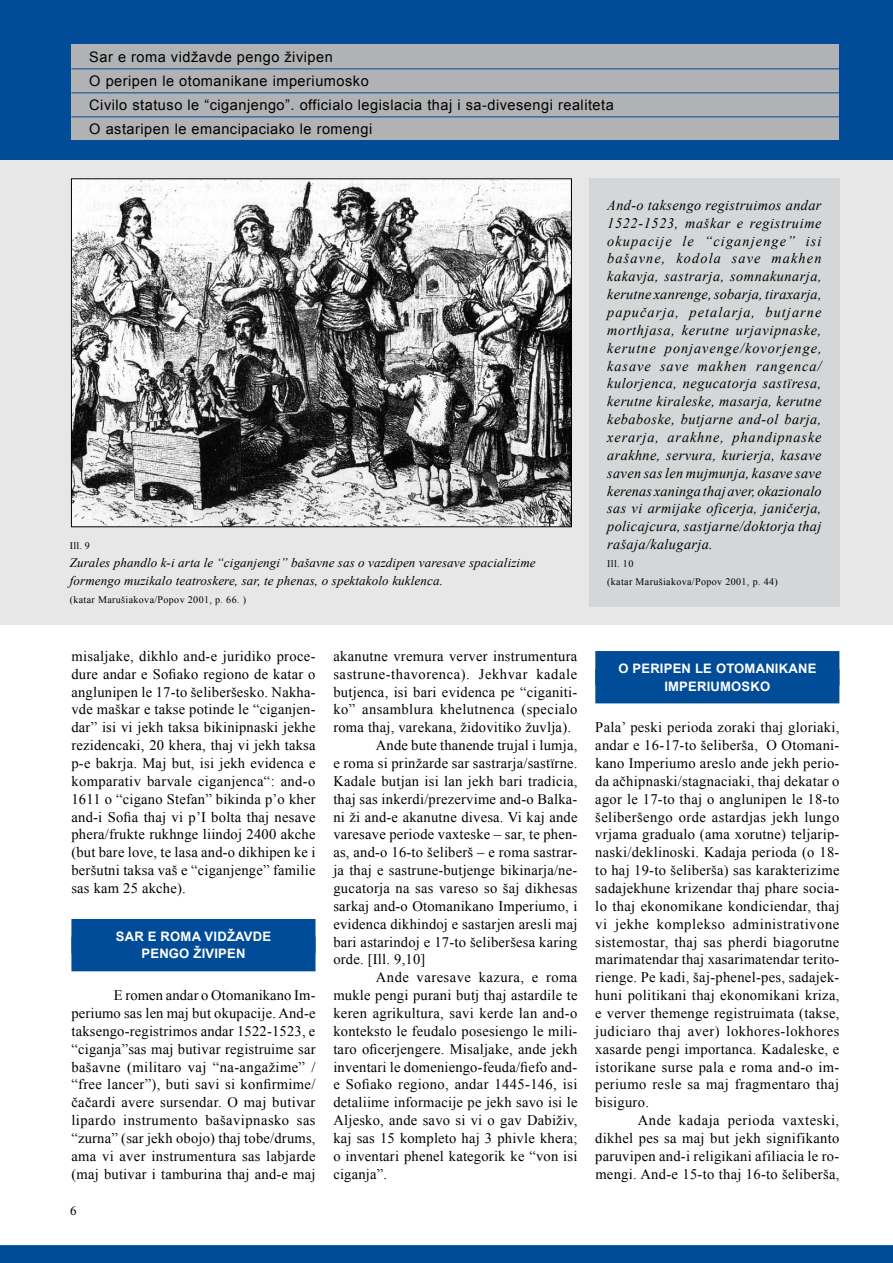
<style>
.page{position:relative;width:893px;height:1263px;background:#fff}
.page>*{position:absolute;margin:0;border:0;box-sizing:border-box;transform-origin:0 0}
.t1{font:14.55px/17.9px "Times New Roman";letter-spacing:.015em;color:#000;text-align:justify}
.t2{font:italic 14.55px/17.9px "Times New Roman";letter-spacing:.025em;color:#000;text-align:justify}
.t3{font:14.55px/24px "Arial";letter-spacing:.035em;color:#000}
.t4{font:14.55px "Times New Roman";letter-spacing:.04em;color:#000}
.t5{font:italic 13.05px/17.9px "Times New Roman";letter-spacing:.01em;color:#000}
.t6{font:700 13.05px/17.9px "Arial";letter-spacing:.015em;color:#fff;text-align:center}
.t7{font:10.05px/17.9px "Times New Roman";letter-spacing:.035em;color:#000}
</style>
<div class="page">
<div style="left:0;top:0;width:893px;height:161px;background:#004c99"></div>
<div style="left:0;top:161px;width:893px;height:464px;background:#e7e7e8"></div>
<div style="left:0;top:1245px;width:893px;height:18px;background:#004c99"></div>
<div style="left:71px;top:919px;width:244px;height:34px;background:#004c99"></div>
<div style="left:71px;top:937px;width:244px;height:34px;background:#004c99"></div>
<div style="left:595px;top:651px;width:244px;height:34px;background:#004c99"></div>
<div style="left:595px;top:669px;width:244px;height:34px;background:#004c99"></div>
<img style="left:73px;top:181px;width:496px;height:344px">
<div style="left:71px;top:45px;width:768px;height:95px;background:#b1b2b4"></div>
<hr style="left:71px;top:68px;width:768px;height:1px;background:#004c99">
<hr style="left:71px;top:92px;width:768px;height:1px;background:#004c99">
<hr style="left:71px;top:116px;width:768px;height:1px;background:#004c99">
<div style="left:589px;top:179px;width:250px;height:428px;background:#d5d6d7"></div>
<p class="t3" style="left:89px;top:45px;width:526px">Sar e roma vidžavde pengo živipen<br>O peripen le otomanikane imperiumosko<br>Civilo statuso le “ciganjengo”. officialo legislacia thaj i sa-divesengi realiteta O astaripen le emancipaciako le romengi</p>
<p class="t7" style="left:70px;top:537px;width:22px">Ill. 9</p>
<p class="t5" style="left:70px;top:553px;width:467px">Zurales phandlo k-i arta le “ciganjengi” bašavne sas o vazdipen varesave spacializime formengo muzikalo teatroskere, sar, te phenas, o spektakolo kuklenca.</p>
<p class="t7" style="left:70px;top:590px;width:178px">(katar Marušiakova/Popov 2001, p. 66. )</p>
<p class="t2" style="left:607px;top:196px;width:216px">And-o taksengo registruimos andar 1522-1523, maškar e registruime okupacije le “ciganjenge” isi bašavne, kodola save makhen kakavja, sastrarja, somnakunarja, kerutne xanrenge, sobarja, tiraxarja, papučarja, petalarja, butjarne morthjasa, kerutne urjavipnaske, kerutne ponjavenge/kovorjenge, kasave save makhen rangenca/ kulorjenca, negucatorja sastïresa, kerutne kiraleske, masarja, kerutne kebaboske, butjarne and-ol barja, xerarja, arakhne, phandipnaske arakhne, servura, kurierja, kasave saven sas len mujmunja, kasave save kerenas xaninga thaj aver, okazionalo sas vi armijake oficerja, janičerja, policajcura, sastjarne/doktorja thaj rašaja/kalugarja.</p>
<p class="t7" style="left:607px;top:555px;width:172px">Ill. 10<br>(katar Marušiakova/Popov 2001, p. 44)</p>
<p class="t1" style="left:71px;top:647px;width:246px">misaljake, dikhlo and-e juridiko proce&shy;dure andar e Sofiako regiono de katar o anglunipen le 17-to šeliberšesko. Nakha&shy;vde maškar e takse potinde le “ciganjen&shy;dar” isi vi jekh taksa bikinipnaski jekhe rezidencaki, 20 khera, thaj vi jekh taksa p-e bakrja. Maj but, isi jekh evidenca e komparativ barvale ciganjenca“: and-o 1611 o “cigano Stefan” bikinda p’o kher and-i Sofia thaj vi p’I bolta thaj nesave phera/frukte rukhnge liindoj 2400 akche (but bare love, te lasa and-o dikhipen ke i beršutni taksa vaš e “ciganjenge” familie sas kam 25 akche).</p>
<p class="t6" style="left:116px;top:927px;width:155px">SAR E ROMA VIDŽAVDE<br>PENGO ŽIVIPEN</p>
<p class="t1" style="left:71px;top:986px;width:246px;text-indent:43px">E romen andar o Otomanikano Im&shy;periumo sas len maj but okupacije. And-e taksengo-registrimos andar 1522-1523, e “ciganja”sas maj butivar registruime sar bašavne (militaro vaj “na-angažime” / “free lancer”), buti savi si konfirmime/ čačardi avere sursendar. O maj butivar lipardo instrumento bašavipnasko sas “zurna” (sar jekh obojo) thaj tobe/drums, ama vi aver instrumentura sas labjarde (maj butivar i tamburina thaj and-e maj</p>
<p class="t1" style="left:333px;top:647px;width:246px">akanutne vremura verver instrumentura</p>
<p class="t4" style="left:333px;top:664px;width:245px">sastrune-thavorenca). Jekhvar kadale</p>
<p class="t1" style="left:333px;top:682px;width:246px">butjenca, isi bari evidenca pe “ciganiti-</p>
<p class="t1" style="left:333px;top:700px;width:246px">ko” ansamblura khelutnenca (specialo</p>
<p class="t1" style="left:333px;top:718px;width:239px">roma thaj, varekana, židovitiko žuvlja).</p>
<p class="t1" style="left:376px;top:736px;width:203px">Ande bute thanende trujal i lumja,</p>
<p class="t1" style="left:333px;top:754px;width:246px">e roma si prinžarde sar sastrarja/sastïrne.</p>
<p class="t1" style="left:333px;top:772px;width:246px">Kadale butjan isi lan jekh bari tradicia,</p>
<p class="t1" style="left:333px;top:790px;width:246px">thaj sas inkerdi/prezervime and-o Balka-</p>
<p class="t1" style="left:333px;top:807px;width:246px">ni ži and-e akanutne divesa. Vi kaj ande</p>
<p class="t1" style="left:333px;top:825px;width:246px">varesave periode vaxteske – sar, te phen-</p>
<p class="t1" style="left:333px;top:843px;width:246px">as, and-o 16-to šeliberš – e roma sastrar-</p>
<p class="t1" style="left:333px;top:861px;width:246px">ja thaj e sastrune-butjenge bikinarja/ne-</p>
<p class="t1" style="left:333px;top:879px;width:246px">gucatorja na sas vareso so šaj dikhesas</p>
<p class="t1" style="left:333px;top:897px;width:246px">sarkaj and-o Otomanikano Imperiumo, i</p>
<p class="t1" style="left:333px;top:915px;width:247px">evidenca dikhindoj e sastarjen aresli maj</p>
<p class="t1" style="left:333px;top:932px;width:246px">bari astarindoj e 17-to šeliberšesa karing</p>
<p class="t1" style="left:333px;top:950px;width:93px">orde. [Ill. 9,10]</p>
<p class="t1" style="left:376px;top:968px;width:203px">Ande varesave kazura, e roma</p>
<p class="t1" style="left:333px;top:986px;width:246px">mukle pengi purani butj thaj astardile te</p>
<p class="t1" style="left:333px;top:1004px;width:245px">keren agrikultura, savi kerde lan and-o</p>
<p class="t1" style="left:333px;top:1022px;width:246px">konteksto le feudalo posesiengo le mili-</p>
<p class="t1" style="left:333px;top:1040px;width:245px">taro oficerjengere. Misaljake, ande jekh</p>
<p class="t1" style="left:333px;top:1057px;width:245px">inventari le domeniengo-feuda/fiefo and-</p>
<p class="t1" style="left:333px;top:1075px;width:245px">e Sofiako regiono, andar 1445-146, isi</p>
<p class="t1" style="left:333px;top:1093px;width:246px">detaliime informacije pe jekh savo isi le</p>
<p class="t1" style="left:333px;top:1111px;width:246px">Aljesko, ande savo si vi o gav Dabiživ,</p>
<p class="t1" style="left:333px;top:1129px;width:246px">kaj sas 15 kompleto haj 3 phivle khera;</p>
<p class="t1" style="left:333px;top:1147px;width:246px">o inventari phenel kategorik ke “von isi</p>
<p class="t1" style="left:333px;top:1165px;width:55px">ciganja”.</p>
<p class="t6" style="left:618px;top:660px;width:24px">O PERIPEN</p>
<p class="t6" style="left:695px;top:660px;width:31px">LE OTOMANIKANE</p>
<p class="t6" style="left:664px;top:677px;width:10px">IMPERIUMO</p>
<p class="t6" style="left:742px;top:677px;width:20px">SKO</p>
<p class="t1" style="left:595px;top:718px;width:247px">Pala’ peski perioda zoraki thaj gloriaki, andar e 16-17-to šeliberša, O Otomani&shy;kano Imperiumo areslo ande jekh perio&shy;da ačhipnaski/stagnaciaki, thaj dekatar o agor le 17-to thaj o anglunipen le 18-to šeliberšengo orde astardjas jekh lungo vrjama gradualo (ama xorutne) teljarip&shy;naski/deklinoski. Kadaja perioda (o 18- to haj 19-to šeliberša) sas karakterizime sadajekhune krizendar thaj phare socia&shy;lo thaj ekonomikane kondiciendar, thaj vi jekhe komplekso administrativone sistemostar, thaj sas pherdi biagorutne marimatendar thaj xasarimatendar terito&shy;rienge. Pe kadi, šaj-phenel-pes, sadajek&shy;huni politikani thaj ekonomikani kriza, e verver themenge registruimata (takse, judiciaro thaj aver) lokhores-lokhores xasarde pengi importanca. Kadaleske, e istorikane surse pala e roma and-o im&shy;periumo resle sa maj fragmentaro thaj bisiguro.</p>
<p class="t1" style="left:595px;top:1111px;width:246px;text-indent:43px">Ande kadaja perioda vaxteski, dikhel pes sa maj but jekh signifikanto paruvipen and-i religikani afiliacia le ro&shy;mengi. And-e 15-to thaj 16-to šeliberša,</p>
</div>
